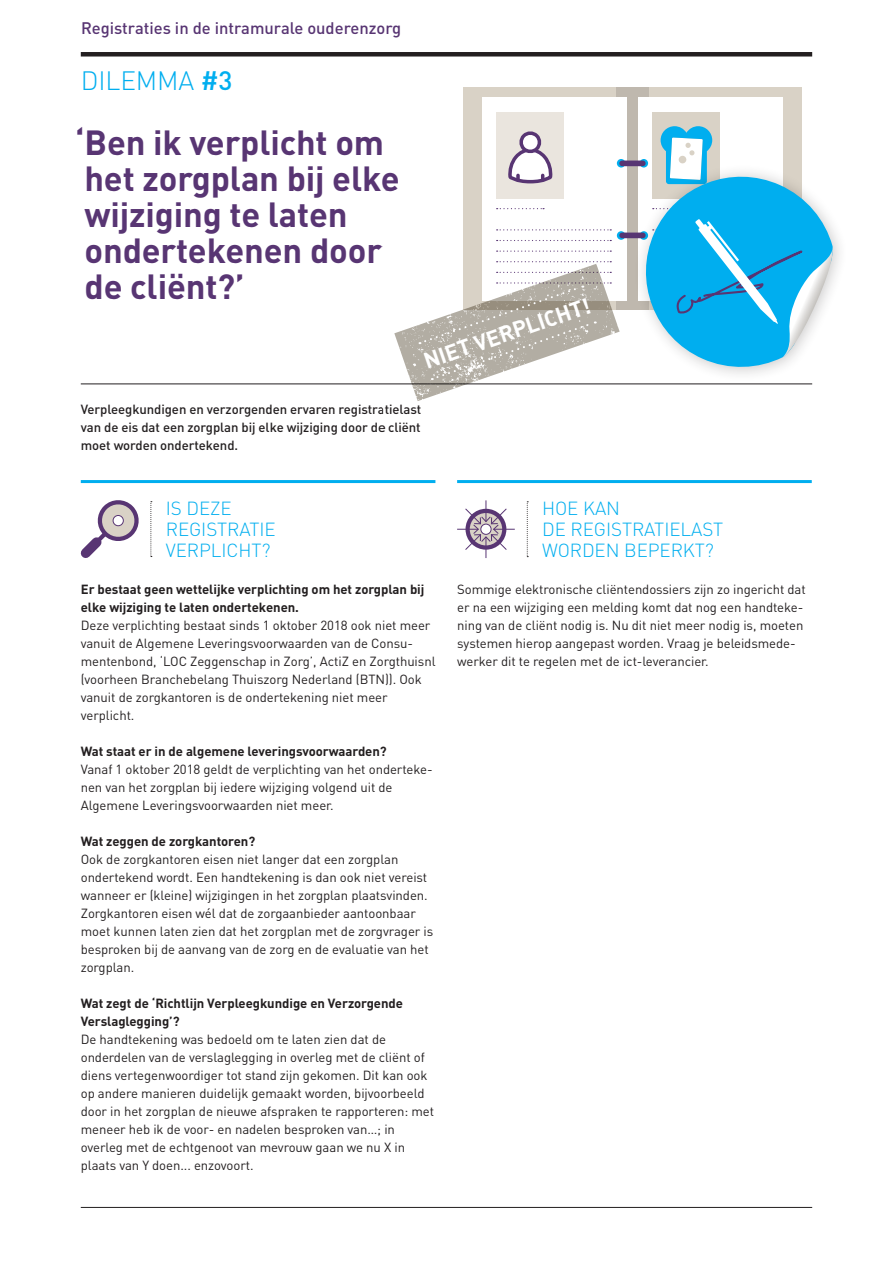
<style>
.page{position:relative;width:893px;height:1263px;background:#fff}
.page>*{position:absolute;margin:0;border:0;box-sizing:border-box;transform-origin:0 0}
.t1{font:700 34.5px/36px "DIN";letter-spacing:-.005em;color:#583573}
.t2{font:300 26.25px "DIN";letter-spacing:-.005em;color:#00aeef}
.Koppen{font:700 22.2px "DIN";color:#fff}
.t3{font:300 18.75px/21px "DIN";letter-spacing:-.005em;color:#00aeef}
.t4{font:500 16.5px "DIN";color:#583573}
.Platte_tekst{font:13.2px/18px "DIN";letter-spacing:-.005em;color:#231f20}
.Platte_tekst-2{font:700 13.2px/18px "DIN";letter-spacing:-.005em;color:#231f20}
.Koppen-2{font:500 13.2px/18px "DIN";letter-spacing:-.005em;color:#231f20;text-align:justify}
.s1{font-weight:500}
</style>
<div class="page">
<div style="left:463px;top:88px;width:339px;height:222px;background:#d9d2c6"></div>
<div style="left:616px;top:88px;width:32px;height:222px;background:#bfb8ae"></div>
<div style="left:482px;top:97px;width:145px;height:204px;background:#fff"></div>
<div style="left:497px;top:112px;width:67px;height:87px;background:#eae5de"></div>
<svg style="left:497px;top:131px;width:114px;height:121px"></svg>
<div style="left:638px;top:97px;width:145px;height:204px;background:#fff"></div>
<div style="left:653px;top:112px;width:67px;height:87px;background:#d9d2c6"></div>
<svg style="left:617px;top:159px;width:8px;height:9px"></svg>
<svg style="left:617px;top:231px;width:8px;height:9px"></svg>
<div style="left:622px;top:161px;width:21px;height:5px;background:#583573"></div>
<div style="left:622px;top:233px;width:21px;height:5px;background:#583573"></div>
<svg style="left:633px;top:122px;width:207px;height:248px"></svg>
<div style="left:81px;top:52px;width:731px;height:5px;background:#231f20"></div>
<hr style="left:81px;top:480px;width:354px;height:3px;background:#00aeef">
<svg style="left:151px;top:501px;width:1px;height:56px"></svg>
<svg style="left:80px;top:500px;width:59px;height:58px"></svg>
<div style="left:113px;top:515px;width:10px;height:11px;background:#fff;border-radius:50%"></div>
<div style="left:113px;top:515px;width:11px;height:11px;border:1px solid #583573;border-radius:50%"></div>
<hr style="left:457px;top:480px;width:355px;height:3px;background:#00aeef">
<svg style="left:527px;top:501px;width:1px;height:56px"></svg>
<svg style="left:457px;top:500px;width:58px;height:58px"></svg>
<div style="left:481px;top:524px;width:10px;height:10px;background:#fff;border-radius:50%"></div>
<div style="left:480px;top:524px;width:12px;height:11px;border:1px solid #583573;border-radius:50%"></div>
<hr style="left:81px;top:384px;width:731px;height:1px;background:#231f20">
<svg style="left:394px;top:261px;width:226px;height:140px"></svg>
<hr style="left:81px;top:1207px;width:731px;height:1px;background:#231f20">
<p class="t4" style="left:81px;top:17px;width:322px">Registraties in de intramurale ouderenzorg</p>
<p class="t2" style="left:81px;top:64px;width:153px">DILEMMA <span class="s1">#3</span></p>
<p class="t1" style="left:75px;top:123px;width:326px">‘Ben ik verplicht om het zorgplan bij elke wijziging te laten ondertekenen door de cliënt?’</p>
<p class="Koppen" style="left:420px;top:348px;width:176px;rotate:-19deg">NIET VERPLICHT!</p>
<p class="Koppen-2" style="left:81px;top:400px;width:342px">Verpleegkundigen en verzorgenden ervaren registratielast van de eis dat een zorgplan bij elke wijziging door de cliënt moet worden ondertekend.</p>
<p class="t3" style="left:166px;top:497px;width:111px">IS DEZE<br>REGISTRATIE<br>VERPLICHT?</p>
<p class="Platte_tekst-2" style="left:81px;top:580px;width:345px">Er bestaat geen wettelijke verplichting om het zorgplan bij elke wijziging te laten ondertekenen.</p>
<p class="Platte_tekst" style="left:81px;top:616px;width:356px">Deze verplichting bestaat sinds 1 oktober 2018 ook niet meer vanuit de Algemene Leveringsvoorwaarden van de Consu&shy;mentenbond, ‘LOC Zeggenschap in Zorg’, ActiZ en Zorgthuisnl (voorheen Branchebelang Thuiszorg Nederland (BTN)). Ook vanuit de zorgkantoren is de ondertekening niet meer verplicht.</p>
<p class="Platte_tekst-2" style="left:81px;top:742px;width:307px">Wat staat er in de algemene leveringsvoorwaarden?</p>
<p class="Platte_tekst" style="left:81px;top:760px;width:353px">Vanaf 1 oktober 2018 geldt de verplichting van het onderteke&shy;nen van het zorgplan bij iedere wijziging volgend uit de<br>Algemene Leveringsvoorwaarden niet meer.</p>
<p class="Platte_tekst-2" style="left:81px;top:832px;width:176px">Wat zeggen de zorgkantoren?</p>
<p class="Platte_tekst" style="left:81px;top:850px;width:354px">Ook de zorgkantoren eisen niet langer dat een zorgplan ondertekend wordt. Een handtekening is dan ook niet vereist wanneer er (kleine) wijzigingen in het zorgplan plaatsvinden.<br>Zorgkantoren eisen wél dat de zorgaanbieder aantoonbaar moet kunnen laten zien dat het zorgplan met de zorgvrager is besproken bij de aanvang van de zorg en de evaluatie van het zorgplan.</p>
<p class="Platte_tekst-2" style="left:81px;top:994px;width:324px">Wat zegt de ‘Richtlijn Verpleegkundige en Verzorgende<br>Verslaglegging’?</p>
<p class="Platte_tekst" style="left:81px;top:1030px;width:355px">De handtekening was bedoeld om te laten zien dat de onderdelen van de verslaglegging in overleg met de cliënt of diens vertegenwoordiger tot stand zijn gekomen. Dit kan ook op andere manieren duidelijk gemaakt worden, bijvoorbeeld door in het zorgplan de nieuwe afspraken te rapporteren: met meneer heb ik de voor- en nadelen besproken van…; in overleg met de echtgenoot van mevrouw gaan we nu X in plaats van Y doen... enzovoort.</p>
<p class="t3" style="left:542px;top:497px;width:183px">HOE KAN<br>DE REGISTRATIELAST<br>WORDEN BEPERKT?</p>
<p class="Platte_tekst" style="left:457px;top:580px;width:350px">Sommige elektronische cliëntendossiers zijn zo ingericht dat er na een wijziging een melding komt dat nog een handteke&shy;ning van de cliënt nodig is. Nu dit niet meer nodig is, moeten systemen hierop aangepast worden. Vraag je beleidsmede&shy;werker dit te regelen met de ict-leverancier.</p>
</div>
